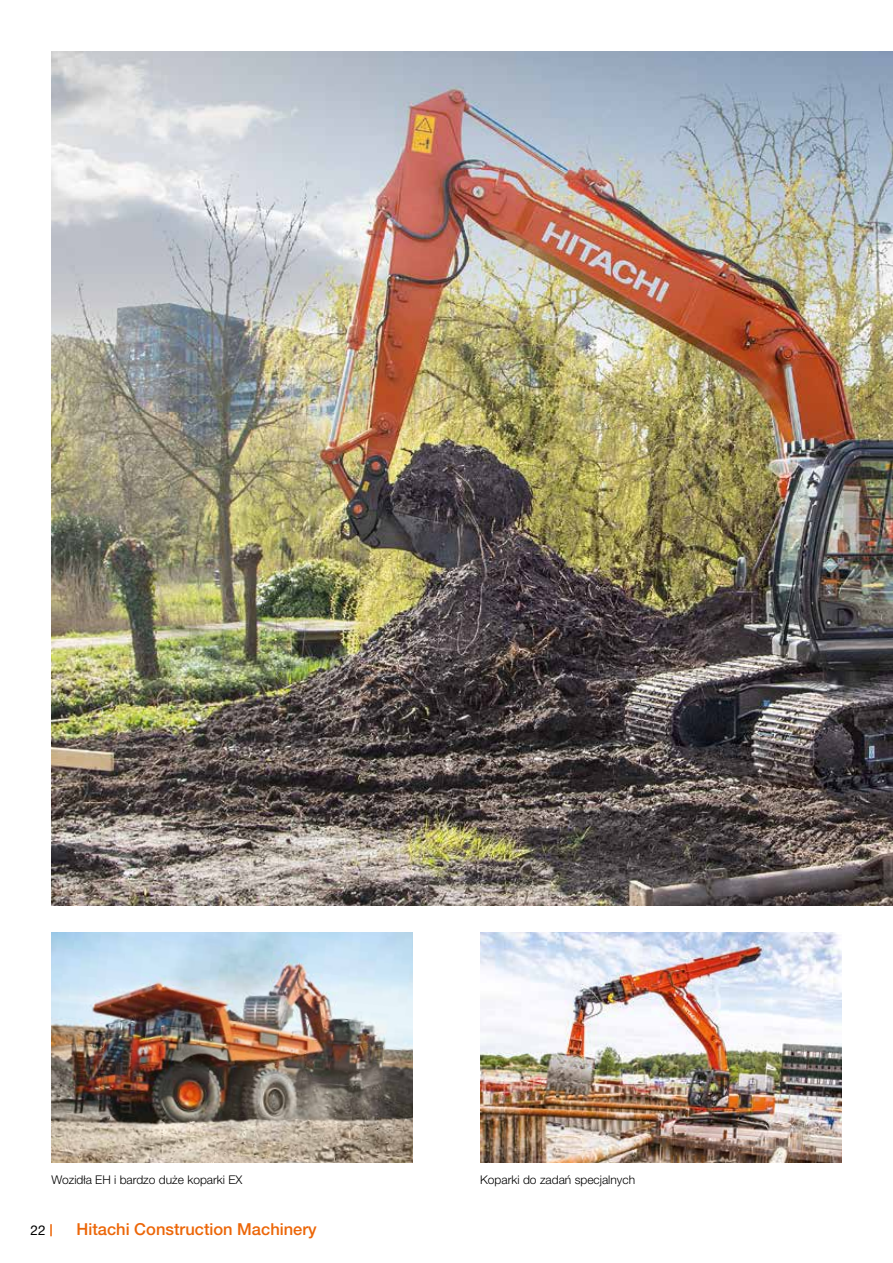
<style>
.page{position:relative;width:893px;height:1263px;background:#fff}
.page>*{position:absolute;margin:0;border:0;box-sizing:border-box;transform-origin:0 0}
.t1{font:500 16.5px "Helvetica Neue LT Pro";color:#ec6608}
.t2{font:13.5px "Helvetica Neue LT Pro";color:#000}
.t3{font:300 12px "Helvetica Neue LT Pro";color:#000}
</style>
<div class="page">
<svg style="left:50px;top:1224px;width:2px;height:12px"></svg>
<img style="left:51px;top:51px;width:842px;height:855px">
<img style="left:51px;top:933px;width:361px;height:229px">
<img style="left:480px;top:933px;width:362px;height:229px">
<p class="t3" style="left:52px;top:1172px;width:192px">Wozidła EH i bardzo duże koparki EX</p>
<p class="t3" style="left:480px;top:1172px;width:156px">Koparki do zadań specjalnych</p>
<p class="t2" style="left:31px;top:1222px;width:17px">22</p>
<h1 class="t1" style="left:77px;top:1220px;width:242px">Hitachi Construction Machinery</h1>
</div>
